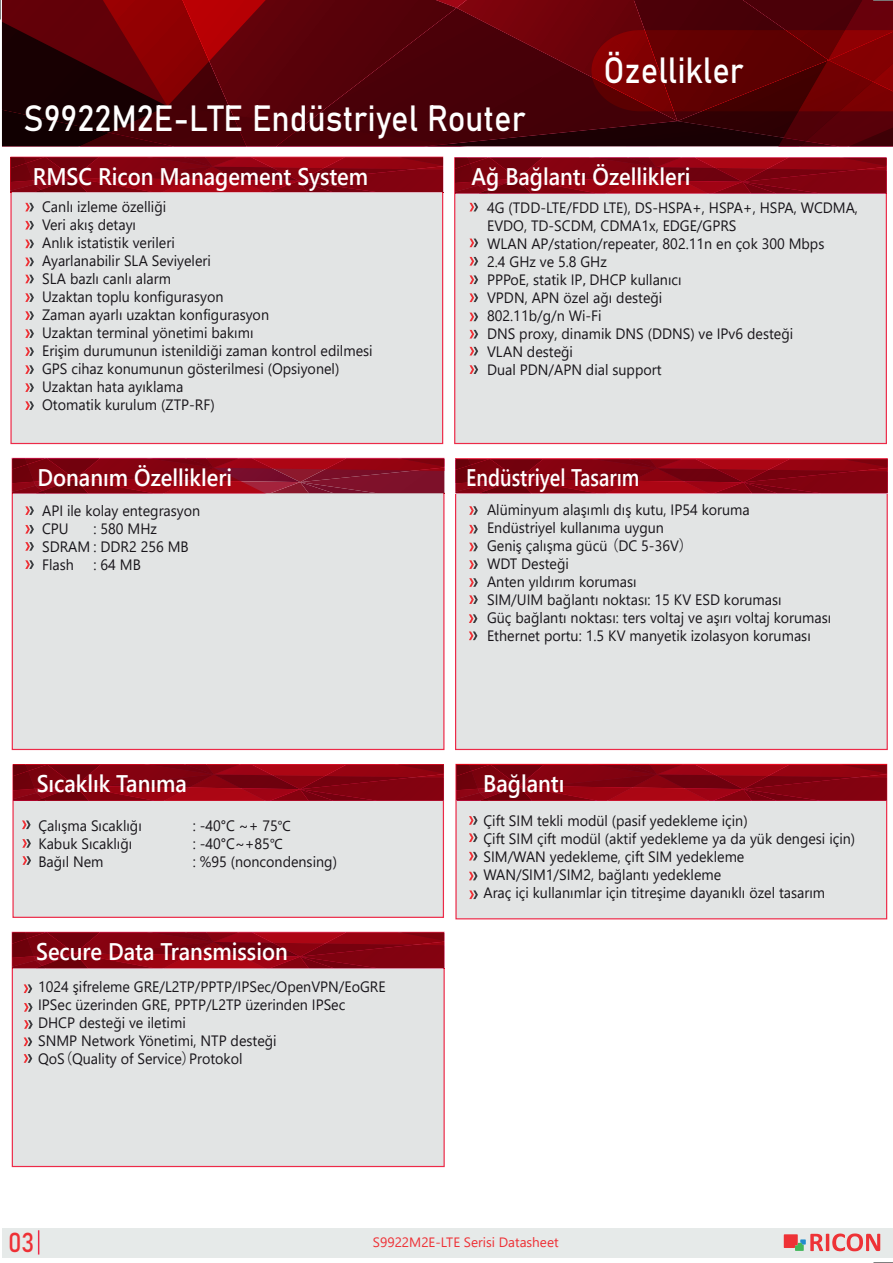
<style>
.page{position:relative;width:893px;height:1263px;background:#fff}
.page>*{position:absolute;margin:0;border:0;box-sizing:border-box;transform-origin:0 0}
.t1{font:36px "Bahnschrift";color:#fff;scale:.91 1}
.t2{font:27px "Bahnschrift";color:#ee3035;scale:.91 1}
.t3{font:600 24px "Segoe UI";color:#fff;scale:.91 1}
.t4{font:600 24px "Segoe UI";color:#fff;scale:.83 1}
.t5{font:15px/18px "Segoe UI";color:#18151a;scale:.95 1}
.t6{font:13.5px "Segoe UI";color:#ee3035}
.s1{font-family:"Koz Go Pr 6 N"}
.s2{font-family:"Myriad Pro"}
</style>
<div class="page">
<div style="left:12px;top:764px;width:432px;height:154px;background:#e2e4e4;border:1px solid #ed2a48"></div>
<svg style="left:13px;top:765px;width:431px;height:36px;background:#8a0311"></svg>
<svg style="left:22px;top:820px;width:9px;height:9px"></svg>
<svg style="left:22px;top:839px;width:9px;height:9px"></svg>
<svg style="left:22px;top:856px;width:9px;height:9px"></svg>
<div style="left:455px;top:764px;width:432px;height:155px;background:#e2e4e4;border:1px solid #ed2a48"></div>
<svg style="left:456px;top:765px;width:431px;height:36px;background:#8a0311"></svg>
<svg style="left:469px;top:816px;width:9px;height:9px"></svg>
<svg style="left:469px;top:833px;width:9px;height:9px"></svg>
<svg style="left:469px;top:852px;width:9px;height:8px"></svg>
<svg style="left:469px;top:872px;width:9px;height:8px"></svg>
<svg style="left:469px;top:890px;width:9px;height:9px"></svg>
<div style="left:454px;top:157px;width:433px;height:287px;background:#e2e4e4;border:1px solid #ed2a48"></div>
<svg style="left:455px;top:158px;width:432px;height:35px;background:#880210"></svg>
<div style="left:10px;top:157px;width:433px;height:287px;background:#e2e4e4;border:1px solid #ed2a48"></div>
<div style="left:2px;top:1228px;width:891px;height:30px;background:#e6eae9"></div>
<svg style="left:38px;top:1230px;width:1px;height:24px"></svg>
<svg style="left:784px;top:1233px;width:96px;height:18px"></svg>
<svg style="left:11px;top:157px;width:432px;height:35px;background:#890311"></svg>
<div style="left:455px;top:458px;width:433px;height:292px;background:#e2e4e4;border:1px solid #ed2a48"></div>
<svg style="left:455px;top:459px;width:433px;height:34px;background:#890311"></svg>
<div style="left:12px;top:458px;width:432px;height:292px;background:#e2e4e4;border:1px solid #ed2a48"></div>
<svg style="left:12px;top:458px;width:432px;height:35px;background:#8b091b"></svg>
<svg style="left:469px;top:203px;width:9px;height:8px"></svg>
<svg style="left:469px;top:293px;width:9px;height:9px"></svg>
<svg style="left:469px;top:239px;width:9px;height:8px"></svg>
<svg style="left:469px;top:257px;width:9px;height:9px"></svg>
<svg style="left:469px;top:313px;width:9px;height:8px"></svg>
<svg style="left:469px;top:330px;width:9px;height:8px"></svg>
<svg style="left:469px;top:347px;width:9px;height:8px"></svg>
<svg style="left:469px;top:275px;width:9px;height:9px"></svg>
<svg style="left:469px;top:506px;width:9px;height:9px"></svg>
<svg style="left:469px;top:525px;width:9px;height:8px"></svg>
<svg style="left:25px;top:203px;width:9px;height:8px"></svg>
<svg style="left:25px;top:221px;width:9px;height:9px"></svg>
<svg style="left:25px;top:239px;width:9px;height:9px"></svg>
<svg style="left:469px;top:543px;width:9px;height:8px"></svg>
<svg style="left:469px;top:560px;width:9px;height:9px"></svg>
<svg style="left:469px;top:578px;width:9px;height:9px"></svg>
<svg style="left:469px;top:595px;width:9px;height:9px"></svg>
<svg style="left:469px;top:614px;width:8px;height:9px"></svg>
<svg style="left:469px;top:631px;width:8px;height:9px"></svg>
<svg style="left:25px;top:257px;width:9px;height:9px"></svg>
<svg style="left:25px;top:275px;width:9px;height:8px"></svg>
<svg style="left:25px;top:293px;width:9px;height:9px"></svg>
<svg style="left:25px;top:311px;width:9px;height:9px"></svg>
<svg style="left:25px;top:329px;width:9px;height:9px"></svg>
<svg style="left:25px;top:347px;width:9px;height:9px"></svg>
<svg style="left:25px;top:365px;width:9px;height:9px"></svg>
<svg style="left:25px;top:383px;width:9px;height:9px"></svg>
<svg style="left:25px;top:401px;width:9px;height:9px"></svg>
<svg style="left:25px;top:506px;width:9px;height:9px"></svg>
<svg style="left:25px;top:525px;width:9px;height:9px"></svg>
<svg style="left:25px;top:542px;width:9px;height:9px"></svg>
<svg style="left:25px;top:560px;width:9px;height:9px"></svg>
<svg style="left:469px;top:365px;width:9px;height:9px"></svg>
<div style="left:12px;top:932px;width:433px;height:235px;background:#e2e4e4;border:1px solid #ed2a48"></div>
<svg style="left:12px;top:932px;width:432px;height:36px;background:#8a0311"></svg>
<svg style="left:24px;top:984px;width:8px;height:9px"></svg>
<svg style="left:24px;top:1003px;width:9px;height:9px"></svg>
<svg style="left:24px;top:1020px;width:9px;height:9px"></svg>
<svg style="left:24px;top:1037px;width:8px;height:9px"></svg>
<svg style="left:24px;top:1054px;width:8px;height:9px"></svg>
<svg style="left:0;top:0;width:893px;height:146px;background:#540106"></svg>
<svg style="left:873px;top:1262px;width:20px;height:1px"></svg>
<h1 class="t1" style="left:24px;top:91px;width:553px">S9922M2E-LTE Endüstriyel Router</h1>
<h1 class="t1" style="left:603px;top:43px;width:156px">Özellikler</h1>
<h3 class="t3" style="left:33px;top:154px;width:370px">RMSC Ricon Management System</h3>
<h3 class="t3" style="left:472px;top:154px;width:242px">Ağ Bağlantı Özellikleri</h3>
<p class="t5" style="left:42px;top:197px;width:349px">Canlı izleme özelliği<br>Veri akış detayı<br>Anlık istatistik verileri<br>Ayarlanabilir SLA Seviyeleri<br>SLA bazlı canlı alarm<br>Uzaktan toplu konfigurasyon<br>Zaman ayarlı uzaktan konfigurasyon<br>Uzaktan terminal yönetimi bakımı<br>Erişim durumunun istenildiği zaman kontrol edilmesi<br>GPS cihaz konumunun gösterilmesi (Opsiyonel)<br>Uzaktan hata ayıklama<br>Otomatik kurulum (ZTP-RF)</p>
<p class="t5" style="left:487px;top:197px;width:392px">4G (TDD-LTE/FDD LTE), DS-HSPA+, HSPA+, HSPA, WCDMA,<br>EVDO, TD-SCDM, CDMA1x, EDGE/GPRS<br>WLAN AP/station/repeater, 802.11n en çok 300 Mbps<br>2.4 GHz ve 5.8 GHz<br>PPPoE, statik IP<span class="s1">，</span>DHCP kullanıcı<br>VPDN, APN özel ağı desteği<br>802.11b/g/n Wi-Fi<br>DNS proxy, dinamik DNS (DDNS) ve IPv6 desteği<br>VLAN desteği<br>Dual PDN/APN dial support</p>
<h3 class="t3" style="left:38px;top:455px;width:215px">Donanım Özellikleri</h3>
<h3 class="t4" style="left:466px;top:454px;width:210px">Endüstriyel Tasarım</h3>
<p class="t5" style="left:42px;top:500px;width:168px">API ile kolay entegrasyon<br>CPU</p>
<p class="t5" style="left:42px;top:518px;width:156px;text-indent:51px">: 580 MHz<br>SDRAM : DDR2 256 MB<br>Flash</p>
<p class="t5" style="left:94px;top:554px;width:51px">: 64 MB</p>
<h3 class="t3" style="left:37px;top:761px;width:167px">Sıcaklık Tanıma</h3>
<p class="t5" style="left:38px;top:815px;width:110px">Çalışma Sıcaklığı</p>
<p class="t5" style="left:193px;top:815px;width:105px">: -40°C ~+ 75<span class="s2">°C</span></p>
<p class="t5" style="left:38px;top:833px;width:100px">Kabuk Sıcaklığı</p>
<p class="t5" style="left:193px;top:833px;width:96px">: -40°C~+85<span class="s2">°C</span></p>
<p class="t5" style="left:38px;top:851px;width:70px">Bağıl Nem</p>
<p class="t5" style="left:193px;top:851px;width:153px">: %95 (noncondensing)</p>
<h3 class="t3" style="left:36px;top:929px;width:278px">Secure Data Transmission</h3>
<p class="t5" style="left:38px;top:976px;width:367px">1024 şifreleme GRE/L2TP/PPTP/IPSec/OpenVPN/EoGRE IPSec üzerinden GRE, PPTP/L2TP üzerinden IPSec DHCP desteği ve iletimi<br>SNMP Network Yönetimi, NTP desteği<br>QoS<span class="s1">（</span>Quality of Service<span class="s1">）</span>Protokol</p>
<p class="t5" style="left:487px;top:499px;width:364px">Alüminyum alaşımlı dış kutu, IP54 koruma<br>Endüstriyel kullanıma uygun<br>Geniş çalışma gücü <span class="s1">（</span>DC 5-36V<span class="s1">）<br></span>WDT Desteği<br>Anten yıldırım koruması<br>SIM/UIM bağlantı noktası: 15 KV ESD koruması<br>Güç bağlantı noktası: ters voltaj ve aşırı voltaj koruması Ethernet portu: 1.5 KV manyetik izolasyon koruması</p>
<h3 class="t3" style="left:483px;top:761px;width:91px">Bağlantı</h3>
<p class="t5" style="left:483px;top:810px;width:393px">Çift SIM tekli modül (pasif yedekleme için)<br>Çift SIM çift modül (aktif yedekleme ya da yük dengesi için)<br>SIM/WAN yedekleme, çift SIM yedekleme WAN/SIM1/SIM2, bağlantı yedekleme<br>Araç içi kullanımlar için titreşime dayanıklı özel tasarım</p>
<h2 class="t2" style="left:8px;top:1222px;width:31px">03</h2>
<p class="t6" style="left:373px;top:1230px;width:187px">S9922M2E-LTE Serisi Datasheet</p>
</div>
